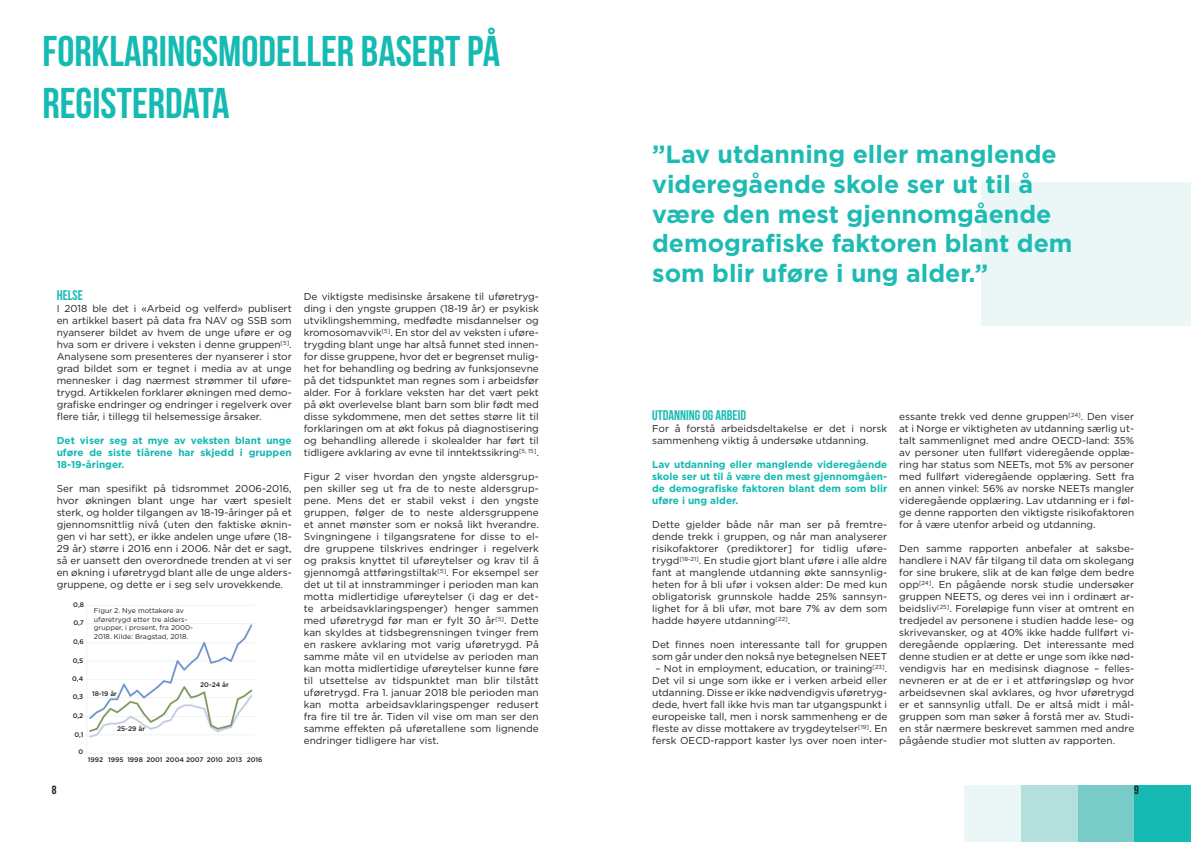
<style>
.page{position:relative;width:1191px;height:842px;background:#fff}
.page>*{position:absolute;margin:0;border:0;box-sizing:border-box;transform-origin:0 0}
.t1{font:43px/51.6px "Bebas Neue";color:#15bbb3}
.t2{font:700 24.8px/29.8px "Gotham HTF";color:#1dbbb3}
.t3{font:14px "Bebas Neue";color:#15bbb3}
.t4{font:12px "Bebas Neue";color:#231f20}
.t5{font:10px/12px "Gotham HTF";color:#231f20;text-align:justify}
.t6{font:700 10px/12px "Gotham HTF";color:#10bab1;text-align:justify}
.t7{font:7px/8.4px "Gotham HTF";color:#231f20}
.t8{font:500 6.6px "Gotham HTF";color:#231f20}
</style>
<div class="page">
<div style="left:1134px;top:785px;width:57px;height:57px;background:#15bbb3"></div>
<div style="left:1077px;top:785px;width:57px;height:57px;background:#78cbc7"></div>
<div style="left:1020px;top:785px;width:57px;height:57px;background:#b3dfdc"></div>
<div style="left:964px;top:785px;width:56px;height:57px;background:#ebf6f6"></div>
<div style="left:981px;top:182px;width:210px;height:143px;background:#ebf6f6"></div>
<img style="left:86px;top:605px;width:169px;height:150px">
<h1 class="t1" style="left:43px;top:25px;width:459px">FORKLARINGSMODELLER BASERT PÅ<br>REGISTERDATA</h1>
<h3 class="t3" style="left:57px;top:287px;width:28px">HELSE</h3>
<p class="t5" style="left:57px;top:302px;width:236px">I 2018 ble det i «Arbeid og velferd» publisert en artikkel basert på data fra NAV og SSB som nyanserer bildet av hvem de unge uføre er og hva som er drivere i veksten i denne gruppen<sup>[5]</sup>.<br>Analysene som presenteres der nyanserer i stor grad bildet som er tegnet i media av at unge mennesker i dag nærmest strømmer til uføre&shy;trygd. Artikkelen forklarer økningen med demo&shy;grafiske endringer og endringer i regelverk over flere tiår, i tillegg til helsemessige årsaker.</p>
<p class="t6" style="left:57px;top:434px;width:236px">Det viser seg at mye av veksten blant unge uføre de siste tiårene har skjedd i gruppen 18-19-åringer.</p>
<p class="t5" style="left:57px;top:482px;width:236px">Ser man spesifikt på tidsrommet 2006-2016, hvor økningen blant unge har vært spesielt sterk, og holder tilgangen av 18-19-åringer på et gjennomsnittlig nivå (uten den faktiske øknin&shy;gen vi har sett), er ikke andelen unge uføre (18- 29 år) større i 2016 enn i 2006. Når det er sagt, så er uansett den overordnede trenden at vi ser en økning i uføretrygd blant alle de unge alders&shy;gruppene, og dette er i seg selv urovekkende.</p>
<p class="t8" style="left:73px;top:601px;width:12px">0,8</p>
<p class="t8" style="left:74px;top:619px;width:12px">0,7</p>
<p class="t8" style="left:73px;top:638px;width:12px">0,6</p>
<p class="t8" style="left:73px;top:656px;width:12px">0,5</p>
<p class="t8" style="left:72px;top:675px;width:12px">0,4</p>
<p class="t8" style="left:73px;top:693px;width:12px">0,3</p>
<p class="t8" style="left:73px;top:712px;width:12px">0,2</p>
<p class="t8" style="left:75px;top:731px;width:10px">0,1</p>
<p class="t8" style="left:78px;top:748px;width:6px">0</p>
<p class="t7" style="left:94px;top:607px;width:101px">Figur 2. Nye mottakere av uføretrygd etter tre alders&shy;grupper, i prosent, fra 2000-<br>2018. Kilde: Bragstad, 2018.</p>
<p class="t8" style="left:200px;top:681px;width:30px">20-24 år</p>
<p class="t8" style="left:92px;top:690px;width:26px">18-19 år</p>
<p class="t8" style="left:117px;top:725px;width:29px">25-29 år</p>
<p class="t8" style="left:127px;top:756px;width:137px">1998 2001 2004 2007 2010 2013 2016</p>
<p class="t8" style="left:88px;top:756px;width:37px">1992 1995</p>
<p class="t5" style="left:304px;top:290px;width:236px">De viktigste medisinske årsakene til uføretryg&shy;ding i den yngste gruppen (18-19 år) er psykisk utviklingshemming, medfødte misdannelser og kromosomavvik<sup>[5]</sup>. En stor del av veksten i uføre&shy;trygding blant unge har altså funnet sted innen&shy;for disse gruppene, hvor det er begrenset mulig&shy;het for behandling og bedring av funksjonsevne på det tidspunktet man regnes som i arbeidsfør alder. For å forklare veksten har det vært pekt på økt overlevelse blant barn som blir født med disse sykdommene, men det settes større lit til forklaringen om at økt fokus på diagnostisering og behandling allerede i skolealder har ført til tidligere avklaring av evne til inntektssikring<sup>[5,</sup> <sup>15]</sup>.</p>
<p class="t5" style="left:304px;top:470px;width:236px">Figur 2 viser hvordan den yngste aldersgrup&shy;pen skiller seg ut fra de to neste aldersgrup&shy;pene. Mens det er stabil vekst i den yngste gruppen, følger de to neste aldersgruppene et annet mønster som er nokså likt hverandre.<br>Svingningene i tilgangsratene for disse to el&shy;dre gruppene tilskrives endringer i regelverk og praksis knyttet til uføreytelser og krav til å gjennomgå attføringstiltak<sup>[5]</sup>. For eksempel ser det ut til at innstramminger i perioden man kan motta midlertidige uføreytelser (i dag er det&shy;te arbeidsavklaringspenger) henger sammen med uføretrygd før man er fylt 30 år<sup>[5]</sup>. Dette kan skyldes at tidsbegrensningen tvinger frem en raskere avklaring mot varig uføretrygd. På samme måte vil en utvidelse av perioden man kan motta midlertidige uføreytelser kunne føre til utsettelse av tidspunktet man blir tilstått uføretrygd. Fra 1. januar 2018 ble perioden man kan motta arbeidsavklaringspenger redusert fra fire til tre år. Tiden vil vise om man ser den samme effekten på uføretallene som lignende endringer tidligere har vist.</p>
<h2 class="t2" style="left:652px;top:139px;width:422px">”Lav utdanning eller manglende videregående skole ser ut til å være den mest gjennomgående demografiske faktoren blant dem som blir uføre i ung alder.”</h2>
<h3 class="t3" style="left:652px;top:407px;width:95px">UTDANNING OG ARBEID</h3>
<p class="t5" style="left:652px;top:422px;width:236px">For å forstå arbeidsdeltakelse er det i norsk sammenheng viktig å undersøke utdanning.</p>
<p class="t6" style="left:652px;top:458px;width:236px">Lav utdanning eller manglende videregående skole ser ut til å være den mest gjennomgåen&shy;de demografiske faktoren blant dem som blir uføre i ung alder.</p>
<p class="t5" style="left:652px;top:518px;width:236px">Dette gjelder både når man ser på fremtre&shy;dende trekk i gruppen, og når man analyserer risikofaktorer (prediktorer] for tidlig uføre&shy;trygd<sup>[18-21]</sup>. En studie gjort blant uføre i alle aldre fant at manglende utdanning økte sannsynlig&shy;heten for å bli ufør i voksen alder: De med kun obligatorisk grunnskole hadde 25% sannsyn&shy;lighet for å bli ufør, mot bare 7% av dem som hadde høyere utdanning<sup>[22]</sup>.</p>
<p class="t5" style="left:652px;top:638px;width:236px">Det finnes noen interessante tall for gruppen som går under den nokså nye betegnelsen NEET</p>
<p class="t5" style="left:652px;top:662px;width:236px;text-align:center">– Not in employment, education, or training<sup>[23]</sup>.<br>Det vil si unge som ikke er i verken arbeid eller utdanning. Disse er ikke nødvendigvis uføretryg&shy;dede, hvert fall ikke hvis man tar utgangspunkt i europeiske tall, men i norsk sammenheng er de fleste av disse mottakere av trygdeytelser<sup>[19]</sup>. En fersk OECD-rapport kaster lys over noen inter-</p>
<p class="t5" style="left:899px;top:410px;width:236px">essante trekk ved denne gruppen<sup>[24]</sup>. Den viser at i Norge er viktigheten av utdanning særlig ut&shy;talt sammenlignet med andre OECD-land: 35% av personer uten fullført videregående opplæ&shy;ring har status som NEETs, mot 5% av personer med fullført videregående opplæring. Sett fra en annen vinkel: 56% av norske NEETs mangler videregående opplæring. Lav utdanning er i føl&shy;ge denne rapporten den viktigste risikofaktoren for å være utenfor arbeid og utdanning.</p>
<p class="t5" style="left:899px;top:542px;width:236px">Den samme rapporten anbefaler at saksbe&shy;handlere i NAV får tilgang til data om skolegang for sine brukere, slik at de kan følge dem bedre opp<sup>[24]</sup>. En pågående norsk studie undersøker gruppen NEETS, og deres vei inn i ordinært ar&shy;beidsliv<sup>[25]</sup>. Foreløpige funn viser at omtrent en tredjedel av personene i studien hadde lese- og skrivevansker, og at 40% ikke hadde fullført vi&shy;deregående opplæring. Det interessante med denne studien er at dette er unge som ikke nød&shy;vendigvis har en medisinsk diagnose – felles&shy;nevneren er at de er i et attføringsløp og hvor arbeidsevnen skal avklares, og hvor uføretrygd er et sannsynlig utfall. De er altså midt i mål&shy;gruppen som man søker å forstå mer av. Studi&shy;en står nærmere beskrevet sammen med andre pågående studier mot slutten av rapporten.</p>
<p class="t4" style="left:52px;top:783px;width:6px">8</p>
<p class="t4" style="left:1134px;top:783px;width:6px">9</p>
</div>
